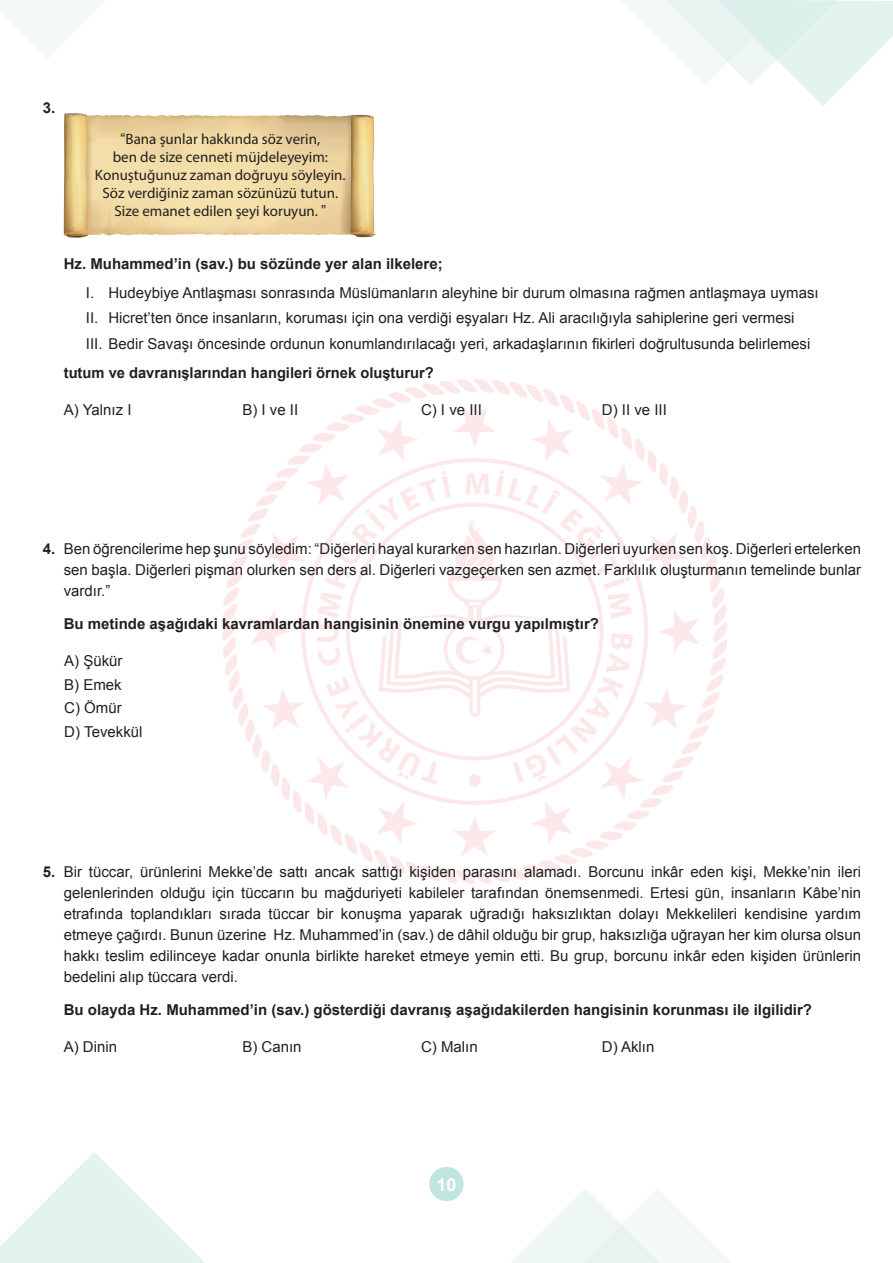
<style>
.page{position:relative;width:893px;height:1263px;background:#fff}
.page>*{position:absolute;margin:0;border:0;box-sizing:border-box;transform-origin:0 0}
.t1{font:700 18px "Arial";color:#fff}
.t2{font:15px/21px "Arial";color:#231f20}
.t3{font:700 15px "Arial";color:#231f20}
.t4{font:15px/18px "Myriad Pro";color:#231f20;text-align:center}
.s1{font-family:"Arial"}
.s2{font-weight:700}
</style>
<div class="page">
<svg style="left:0;top:0;width:105px;height:59px"></svg>
<svg style="left:0;top:1152px;width:205px;height:111px"></svg>
<svg style="left:511px;top:1189px;width:220px;height:74px"></svg>
<svg style="left:621px;top:0;width:272px;height:106px"></svg>
<div style="left:429px;top:1167px;width:35px;height:34px;background:#c0e4de;border-radius:50%"></div>
<svg style="left:216px;top:372px;width:518px;height:519px"></svg>
<svg style="left:64px;top:113px;width:224px;height:125px;background:#ecd5a1"></svg>
<svg style="left:351px;top:115px;width:25px;height:122px;background:#dec386"></svg>
<p class="t3" style="left:43px;top:97px;width:14px">3.</p>
<p class="t4" style="left:95px;top:130px;width:252px"><span class="s1">“</span>Bana şunlar hakkında söz verin,<br>ben de size cenneti müjdeleyeyim:<br>Konuştuğunuz zaman doğruyu söyleyin.<br>Söz verdiğiniz zaman sözünüzü tutun.<br>Size emanet edilen şeyi koruyun. <span class="s1">”</span></p>
<p class="t3" style="left:64px;top:253px;width:380px">Hz. Muhammed’in (sav.) bu sözünde yer alan ilkelere;</p>
<p class="t2" style="left:86px;top:280px;width:734px;line-height:25.2px">I. Hudeybiye Antlaşması sonrasında Müslümanların aleyhine bir durum olmasına rağmen antlaşmaya uyması<br>II. Hicret’ten önce insanların, koruması için ona verdiği eşyaları Hz. Ali aracılığıyla sahiplerine geri vermesi<br>III. Bedir Savaşı öncesinde ordunun konumlandırılacağı yeri, arkadaşlarının fikirleri doğrultusunda belirlemesi</p>
<p class="t3" style="left:64px;top:362px;width:372px">tutum ve davranışlarından hangileri örnek oluşturur?</p>
<p class="t2" style="left:64px;top:399px;width:69px">A) Yalnız I</p>
<p class="t2" style="left:242px;top:399px;width:57px">B) I ve II</p>
<p class="t2" style="left:421px;top:399px;width:62px">C) I ve III</p>
<p class="t2" style="left:602px;top:399px;width:67px">D) II ve III</p>
<p class="t2" style="left:64px;top:538px;width:799px;text-align:justify;text-indent:-21px"><span class="s2">4.</span> Ben öğrencilerime hep şunu söyledim: “Diğerleri hayal kurarken sen hazırlan. Diğerleri uyurken sen koş. Diğerleri ertelerken sen başla. Diğerleri pişman olurken sen ders al. Diğerleri vazgeçerken sen azmet. Farklılık oluşturmanın temelinde bunlar vardır.”</p>
<p class="t3" style="left:64px;top:613px;width:537px">Bu metinde aşağıdaki kavramlardan hangisinin önemine vurgu yapılmıştır?</p>
<p class="t2" style="left:64px;top:649px;width:80px;line-height:23.7px">A) Şükür<br>B) Emek<br>C) Ömür<br>D) Tevekkül</p>
<p class="t2" style="left:64px;top:861px;width:799px;text-align:justify;text-indent:-21px"><span class="s2">5.</span> Bir tüccar, ürünlerini Mekke’de sattı ancak sattığı kişiden parasını alamadı. Borcunu inkâr eden kişi, Mekke’nin ileri gelenlerinden olduğu için tüccarın bu mağduriyeti kabileler tarafından önemsenmedi. Ertesi gün, insanların Kâbe’nin etrafında toplandıkları sırada tüccar bir konuşma yaparak uğradığı haksızlıktan dolayı Mekkelileri kendisine yardım etmeye çağırdı. Bunun üzerine Hz. Muhammed’in (sav.) de dâhil olduğu bir grup, haksızlığa uğrayan her kim olursa olsun hakkı teslim edilinceye kadar onunla birlikte hareket etmeye yemin etti. Bu grup, borcunu inkâr eden kişiden ürünlerin bedelini alıp tüccara verdi.</p>
<p class="t3" style="left:64px;top:999px;width:750px">Bu olayda Hz. Muhammed’in (sav.) gösterdiği davranış aşağıdakilerden hangisinin korunması ile ilgilidir?</p>
<p class="t2" style="left:64px;top:1036px;width:55px">A) Dinin</p>
<p class="t2" style="left:242px;top:1036px;width:61px">B) Canın</p>
<p class="t2" style="left:421px;top:1036px;width:58px">C) Malın</p>
<p class="t2" style="left:602px;top:1036px;width:54px">D) Aklın</p>
<p class="t1" style="left:436px;top:1171px;width:22px">10</p>
</div>
